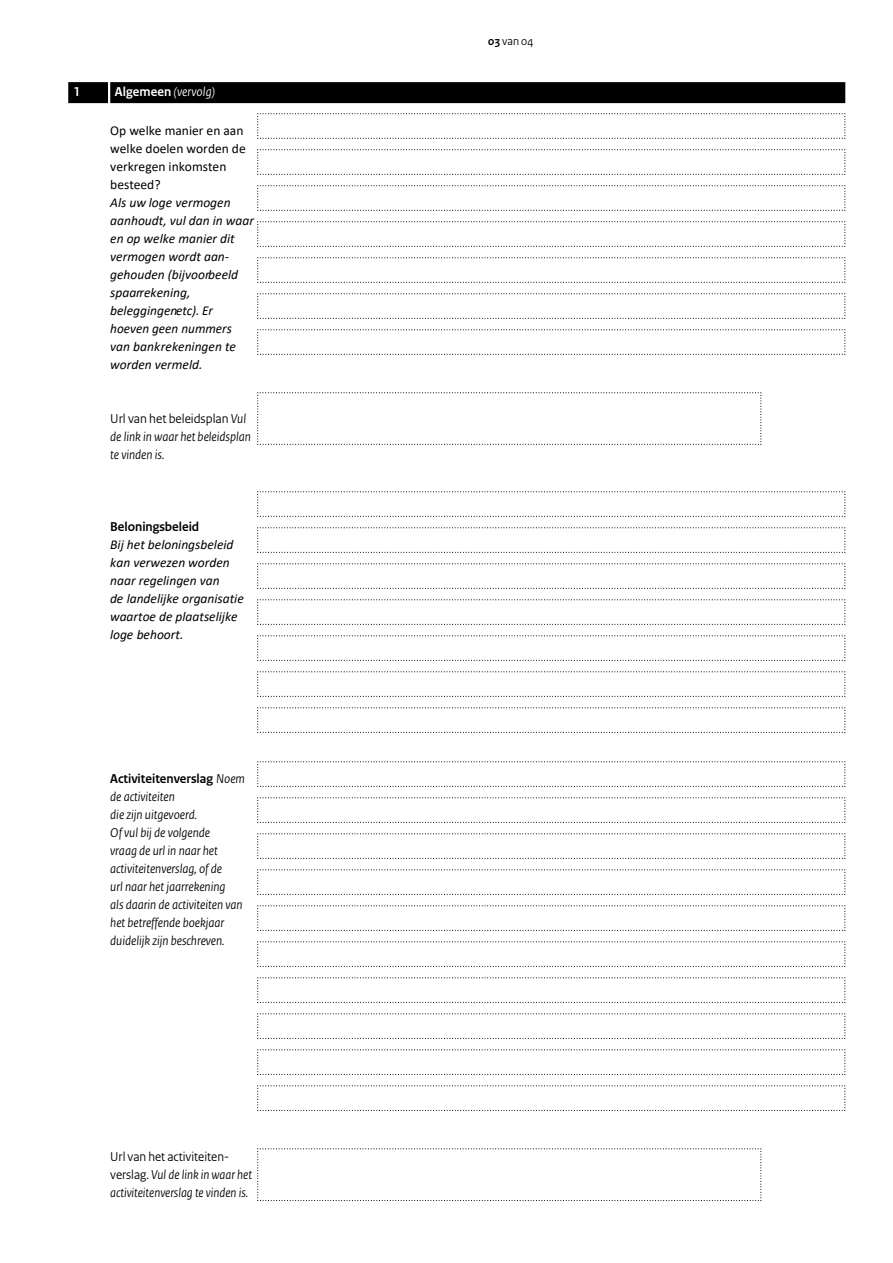
<style>
.page{position:relative;width:893px;height:1263px;background:#fff}
.page>*{position:absolute;margin:0;border:0;box-sizing:border-box;transform-origin:0 0}
.Vraag_12{font:italic 13.5px/18px "Calibri";color:#000}
.Vraag_12-2{font:italic 13.5px/18px "Rijksoverheid Sans Heading";color:#000}
.t1{font:italic 13.5px "Rijksoverheid Sans Heading";letter-spacing:.01em;color:#fff}
.t2{font:700 13.5px "Rijksoverheid Sans Heading";color:#fff}
.t3{font:12px "Rijksoverheid Sans Heading";color:#000}
.s1{font-weight:700;font-style:normal}
.s2{font-style:normal}
.s3{font-family:"Rijksoverheid Sans Heading";font-weight:700;font-style:normal}
.s4{font-weight:700}
</style>
<div class="page">
<svg style="left:257px;top:149px;width:589px;height:26px"></svg>
<svg style="left:257px;top:293px;width:589px;height:26px"></svg>
<svg style="left:257px;top:329px;width:589px;height:26px"></svg>
<svg style="left:257px;top:185px;width:589px;height:26px"></svg>
<svg style="left:257px;top:221px;width:589px;height:26px"></svg>
<svg style="left:257px;top:491px;width:589px;height:26px"></svg>
<svg style="left:257px;top:563px;width:589px;height:26px"></svg>
<svg style="left:257px;top:635px;width:589px;height:26px"></svg>
<svg style="left:257px;top:707px;width:589px;height:26px"></svg>
<svg style="left:257px;top:392px;width:505px;height:53px"></svg>
<svg style="left:257px;top:527px;width:589px;height:26px"></svg>
<svg style="left:257px;top:599px;width:589px;height:26px"></svg>
<svg style="left:257px;top:671px;width:589px;height:26px"></svg>
<svg style="left:257px;top:113px;width:589px;height:26px"></svg>
<svg style="left:257px;top:257px;width:589px;height:26px"></svg>
<svg style="left:257px;top:1148px;width:505px;height:53px"></svg>
<svg style="left:257px;top:761px;width:589px;height:26px"></svg>
<svg style="left:257px;top:797px;width:589px;height:26px"></svg>
<svg style="left:257px;top:833px;width:589px;height:26px"></svg>
<svg style="left:257px;top:869px;width:589px;height:26px"></svg>
<svg style="left:257px;top:905px;width:589px;height:26px"></svg>
<svg style="left:257px;top:941px;width:589px;height:26px"></svg>
<svg style="left:257px;top:977px;width:589px;height:26px"></svg>
<svg style="left:257px;top:1013px;width:589px;height:26px"></svg>
<svg style="left:257px;top:1049px;width:589px;height:26px"></svg>
<svg style="left:257px;top:1085px;width:589px;height:26px"></svg>
<div style="left:110px;top:82px;width:735px;height:21px;background:#000"></div>
<div style="left:68px;top:82px;width:40px;height:21px;background:#000"></div>
<p class="t2" style="left:74px;top:84px;width:8px">1</p>
<p class="t1" style="left:115px;top:84px;width:102px"><span class="s1">Algemeen</span> (vervolg)</p>
<p class="Vraag_12" style="left:110px;top:121px;width:145px"><span class="s2">Op welke manier en aan welke doelen worden de verkregen inkomsten besteed?<br></span>Als uw loge vermogen aanhoudt, vul dan in waar en op welke manier dit vermogen wordt aan&shy;gehouden (bijvoorbeeld spaarrekening, beleggingenetc). Er hoeven geen nummers van bank rekeningen te worden vermeld.</p>
<p class="Vraag_12-2" style="left:110px;top:410px;width:142px"><span class="s2">Url van het beleidsplan</span> Vul de link in waar het beleidsplan te vinden is.</p>
<p class="Vraag_12" style="left:110px;top:517px;width:135px"><span class="s3">Beloningsbeleid<br></span>Bij het beloningsbeleid kan verwezen worden naar regelingen van<br>de landelijke organisatie waartoe de plaatselijke loge behoort.</p>
<p class="Vraag_12-2" style="left:110px;top:770px;width:136px"><span class="s1">Activiteitenverslag</span> Noem de activiteiten<br>die zijn uitgevoerd.<br>Of vul bij de volgende<br>vraag de url in naar het activiteitenverslag, of de<br>url naar het jaarrekening<br>als daarin de activiteiten van het betreffende boekjaar duidelijk zijn beschreven.</p>
<p class="Vraag_12-2" style="left:110px;top:1148px;width:143px"><span class="s2">Url van het activiteiten&shy;verslag.</span> Vul de link in waar het activiteiten verslag te vinden is.</p>
<p class="t3" style="left:488px;top:34px;width:47px"><span class="s4">03</span> van 04</p>
</div>
